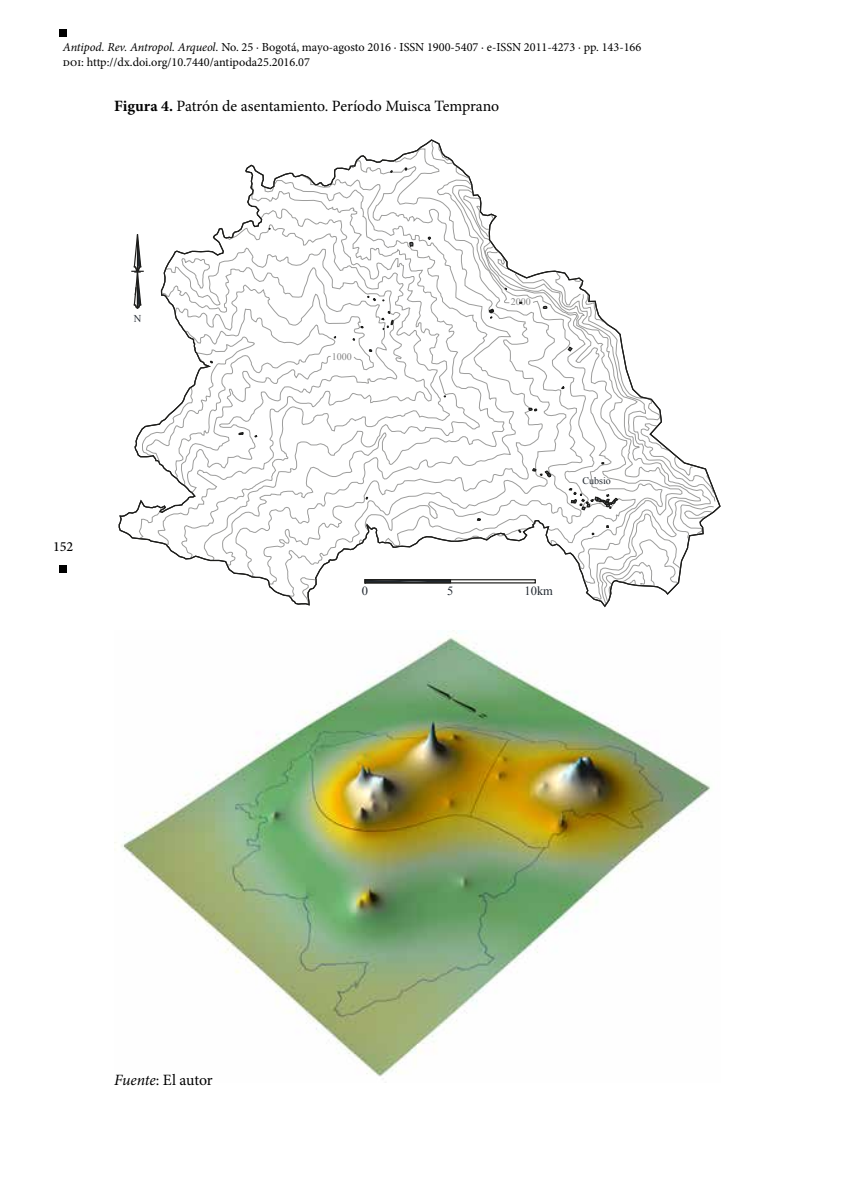
<style>
.page{position:relative;width:844px;height:1191px;background:#fff}
.page>*{position:absolute;margin:0;border:0;box-sizing:border-box;transform-origin:0 0}
.t1{font:15.75px "Minion Pro";letter-spacing:-.005em;color:#000}
.t2{font:500 14px "Minion Pro";color:#000}
.t3{font:12.42px "Times New Roman";color:#212830}
.t4{font:12.25px/14.7px "Minion Pro";color:#000}
.t5{font:10.5px "Times New Roman";color:#212830}
.t6{font:9.97px "Times New Roman";color:#878787}
.t7{font:9.97px "Times New Roman";color:#212830}
.s1{font-style:italic}
.s2{font-weight:700}
</style>
<div class="page">
<div style="left:59px;top:565px;width:7px;height:7px;background:#000"></div>
<div style="left:59px;top:29px;width:7px;height:7px;background:#000"></div>
<img style="left:114px;top:630px;width:596px;height:449px">
<svg style="left:132px;top:140px;width:583px;height:467px"></svg>
<p class="t4" style="left:63px;top:40px;width:579px"><span class="s1">Antipod. Rev. Antropol. Arqueol.</span> No. 25 · Bogotá, mayo-agosto 2016 · ISSN 1900-5407 · e-ISSN 2011-4273 · pp. 143-166 doi: http://dx.doi.org/10.7440/antipoda25.2016.07</p>
<p class="t1" style="left:114px;top:95px;width:386px"><span class="s2">Figura 4.</span> Patrón de asentamiento. Período Muisca Temprano</p>
<p class="t5" style="left:134px;top:312px;width:9px">N</p>
<p class="t2" style="left:53px;top:537px;width:22px">152</p>
<p class="t6" style="left:331px;top:350px;width:22px">1000</p>
<p class="t6" style="left:510px;top:295px;width:22px">2000</p>
<p class="t7" style="left:582px;top:474px;width:30px">Cubsio</p>
<p class="t3" style="left:362px;top:582px;width:8px">0</p>
<p class="t3" style="left:447px;top:583px;width:8px">5</p>
<p class="t3" style="left:524px;top:582px;width:30px">10km</p>
<p class="t1" style="left:114px;top:1069px;width:100px"><span class="s1">Fuente</span>: El autor</p>
</div>
